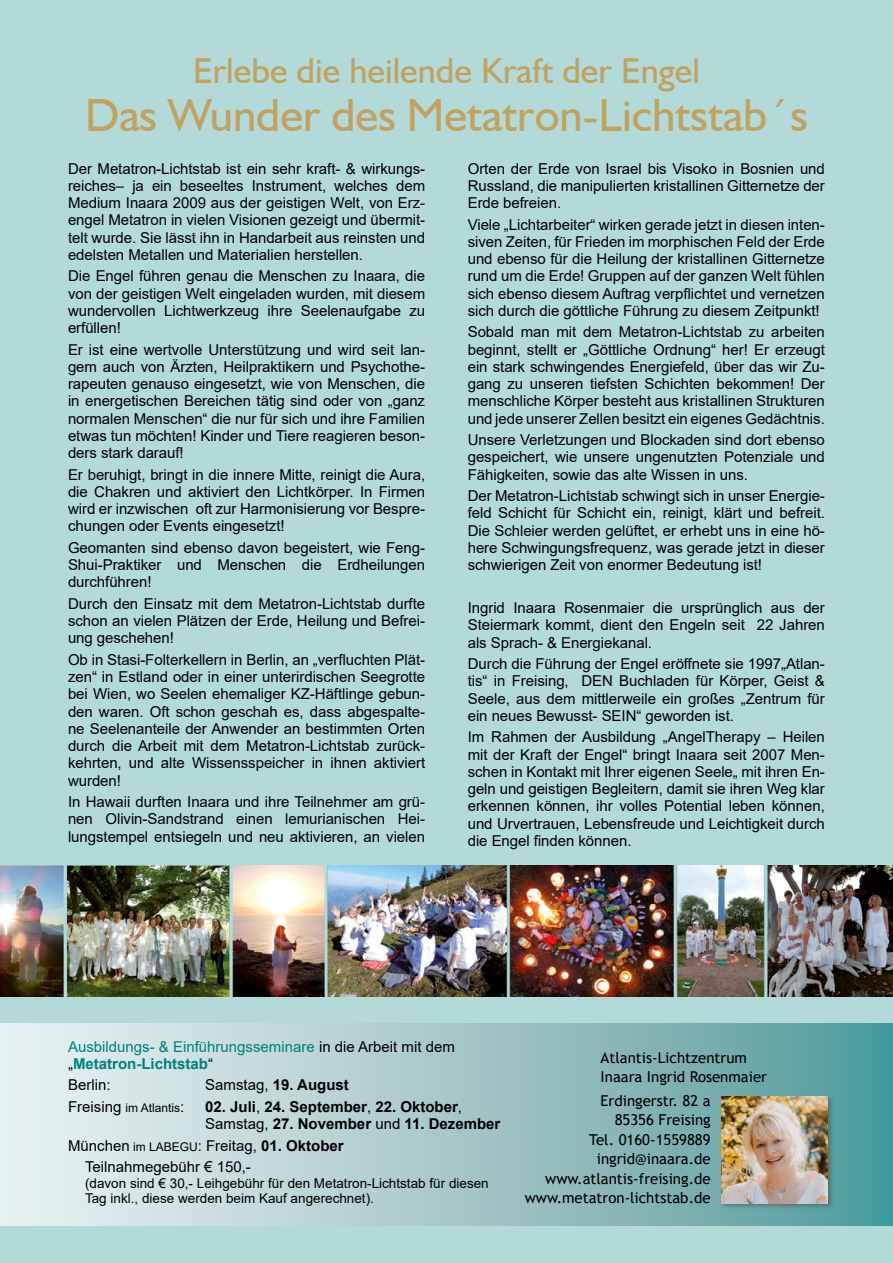
<style>
.page{position:relative;width:893px;height:1263px;background:#b3d9d9}
.page>*{position:absolute;margin:0;border:0;box-sizing:border-box;transform-origin:0 0}
.t1{font:46.5px "Humanist 521 BT";color:#c1a260}
.t2{font:36px "Humanist 521 BT";color:#c1a260}
.t3{font:15px/17.2px "Arial";letter-spacing:-.005em;color:#000;text-align:justify}
.t4{font:15px/19.5px "Trebuchet MS";color:#000}
.t5{font:700 15px/17.2px "Arial";color:#000}
.t6{font:15px/17.2px "Arial";color:#008081}
.t7{font:13.5px/15.5px "Arial";color:#000}
.t8{font:12px "Arial";color:#000}
.s1{color:#000}
.s2{font-weight:700}
.s3{font-weight:400}
.s4{font-size:15px}
.s5{font-size:12px}
</style>
<div class="page">
<svg style="left:0;top:1023px;width:893px;height:202px"></svg>
<img style="left:0;top:865px;width:893px;height:132px">
<div style="left:720px;top:1095px;width:115px;height:115px;background:#484847;opacity:.51"></div>
<img style="left:721px;top:1096px;width:107px;height:107px">
<h2 class="t2" style="left:193px;top:48px;width:508px">Erlebe die heilende Kraft der Engel</h2>
<h1 class="t1" style="left:85px;top:86px;width:724px">Das Wunder des Metatron-Lichtstab´s</h1>
<p class="t3" style="left:68px;top:160px;width:359px">Der Metatron-Lichtstab ist ein sehr kraft- &amp; wirkungs&shy;reiches– ja ein beseeltes Instrument, welches dem Medium Inaara 2009 aus der geistigen Welt, von Erz&shy;engel Metatron in vielen Visionen gezeigt und übermit&shy;telt wurde. Sie lässt ihn in Handarbeit aus reinsten und edelsten Metallen und Materialien herstellen.</p>
<p class="t3" style="left:68px;top:267px;width:359px">Die Engel führen genau die Menschen zu Inaara, die von der geistigen Welt eingeladen wurden, mit diesem wundervollen Lichtwerkzeug ihre Seelenaufgabe zu erfüllen!</p>
<p class="t3" style="left:68px;top:341px;width:359px">Er ist eine wertvolle Unterstützung und wird seit lan&shy;gem auch von Ärzten, Heilpraktikern und Psychothe&shy;rapeuten genauso eingesetzt, wie von Menschen, die in energetischen Bereichen tätig sind oder von „ganz normalen Menschen“ die nur für sich und ihre Familien etwas tun möchten! Kinder und Tiere reagieren beson&shy;ders stark darauf!</p>
<p class="t3" style="left:68px;top:466px;width:359px">Er beruhigt, bringt in die innere Mitte, reinigt die Aura, die Chakren und aktiviert den Lichtkörper. In Firmen wird er inzwischen oft zur Harmonisierung vor Bespre&shy;chungen oder Events eingesetzt!</p>
<p class="t3" style="left:68px;top:539px;width:359px">Geomanten sind ebenso davon begeistert, wie Feng-Shui-Praktiker und Menschen die Erdheilungen durchführen!</p>
<p class="t3" style="left:68px;top:595px;width:359px">Durch den Einsatz mit dem Metatron-Lichtstab durfte schon an vielen Plätzen der Erde, Heilung und Befrei&shy;ung geschehen!</p>
<p class="t3" style="left:68px;top:651px;width:359px">Ob in Stasi-Folterkellern in Berlin, an „verfluchten Plät&shy;zen“ in Estland oder in einer unterirdischen Seegrotte bei Wien, wo Seelen ehemaliger KZ-Häftlinge gebun&shy;den waren. Oft schon geschah es, dass abgespalte&shy;ne Seelenanteile der Anwender an bestimmten Orten durch die Arbeit mit dem Metatron-Lichtstab zurück&shy;kehrten, und alte Wissensspeicher in ihnen aktiviert wurden!</p>
<p class="t3" style="left:68px;top:793px;width:359px">In Hawaii durften Inaara und ihre Teilnehmer am grü&shy;nen Olivin-Sandstrand einen lemurianischen Hei&shy;lungstempel entsiegeln und neu aktivieren, an vielen</p>
<p class="t3" style="left:468px;top:160px;width:359px">Orten der Erde von Israel bis Visoko in Bosnien und Russland, die manipulierten kristallinen Gitternetze der Erde befreien.</p>
<p class="t3" style="left:468px;top:216px;width:359px">Viele „Lichtarbeiter“ wirken gerade jetzt in diesen inten&shy;siven Zeiten, für Frieden im morphischen Feld der Erde und ebenso für die Heilung der kristallinen Gitternetze rund um die Erde! Gruppen auf der ganzen Welt fühlen sich ebenso diesem Auftrag verpflichtet und vernetzen sich durch die göttliche Führung zu diesem Zeitpunkt!</p>
<p class="t3" style="left:468px;top:323px;width:359px">Sobald man mit dem Metatron-Lichtstab zu arbeiten beginnt, stellt er „Göttliche Ordnung“ her! Er erzeugt ein stark schwingendes Energiefeld, über das wir Zu&shy;gang zu unseren tiefsten Schichten bekommen! Der menschliche Körper besteht aus kristallinen Strukturen und jede unserer Zellen besitzt ein eigenes Gedächtnis.</p>
<p class="t3" style="left:468px;top:431px;width:359px">Unsere Verletzungen und Blockaden sind dort ebenso gespeichert, wie unsere ungenutzten Potenziale und Fähigkeiten, sowie das alte Wissen in uns.</p>
<p class="t3" style="left:468px;top:487px;width:359px">Der Metatron-Lichtstab schwingt sich in unser Energie&shy;feld Schicht für Schicht ein, reinigt, klärt und befreit.<br>Die Schleier werden gelüftet, er erhebt uns in eine hö&shy;here Schwingungsfrequenz, was gerade jetzt in dieser schwierigen Zeit von enormer Bedeutung ist!</p>
<p class="t3" style="left:468px;top:599px;width:359px">Ingrid Inaara Rosenmaier die ursprünglich aus der Steiermark kommt, dient den Engeln seit 22 Jahren als Sprach- &amp; Energiekanal.</p>
<p class="t3" style="left:468px;top:655px;width:359px">Durch die Führung der Engel eröffnete sie 1997„Atlan&shy;tis“ in Freising, DEN Buchladen für Körper, Geist &amp; Seele, aus dem mittlerweile ein großes „Zentrum für ein neues Bewusst- SEIN“ geworden ist.</p>
<p class="t3" style="left:468px;top:728px;width:359px">Im Rahmen der Ausbildung „AngelTherapy – Heilen mit der Kraft der Engel“ bringt Inaara seit 2007 Men&shy;schen in Kontakt mit Ihrer eigenen Seele„ mit ihren En&shy;geln und geistigen Begleitern, damit sie ihren Weg klar erkennen können, ihr volles Potential leben können, und Urvertrauen, Lebensfreude und Leichtigkeit durch die Engel finden können.</p>
<p class="t6" style="left:68px;top:1038px;width:388px">Ausbildungs- &amp; Einführungsseminare <span class="s1">in die Arbeit mit dem „</span><span class="s2">Metatron-Lichtstab</span><span class="s1">“</span></p>
<p class="t3" style="left:68px;top:1076px;width:44px">Berlin:</p>
<p class="t5" style="left:205px;top:1077px;width:145px"><span class="s3">Samstag,</span> 19. August</p>
<p class="t8" style="left:68px;top:1099px;width:118px"><span class="s4">Freising</span> im Atlantis<span class="s4">:</span></p>
<p class="t5" style="left:205px;top:1098px;width:297px">02. Juli<span class="s3">,</span> 24. September<span class="s3">,</span> 22. Oktober<span class="s3">,<br>Samstag,</span> 27. November <span class="s3">und</span> 11. Dezember</p>
<p class="t3" style="left:85px;top:1135px;width:260px;line-height:21.5px;text-indent:-17px">München <span class="s5">im LABEGU</span>: Freitag, <span class="s2">01. Oktober<br></span>Teilnahmegebühr € 150,-</p>
<p class="t7" style="left:85px;top:1175px;width:405px">(davon sind € 30,- Leihgebühr für den Metatron-Lichtstab für diesen<br>Tag inkl., diese werden beim Kauf angerechnet).</p>
<p class="t4" style="left:601px;top:1047px;width:168px">Atlantis-Lichtzentrum<br>Inaara Ingrid Rosenmaier</p>
<p class="t4" style="left:525px;top:1090px;width:187px;text-align:right">Erdingerstr. 82 a<br>85356 Freising<br>Tel. 0160-1559889 ingrid@inaara.de www.atlantis-freising.de www.metatron-lichtstab.de</p>
</div>
